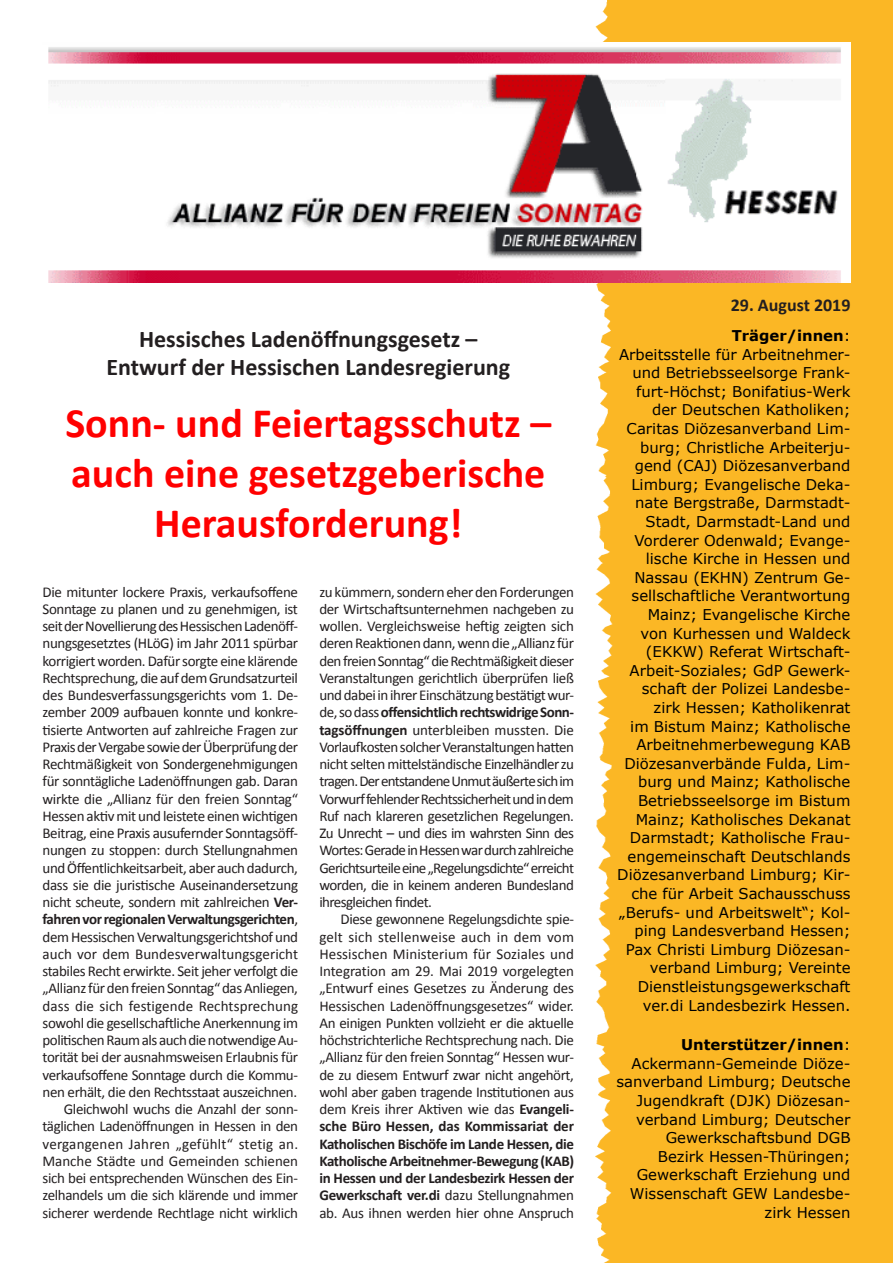
<style>
.page{position:relative;width:893px;height:1263px;background:#fff}
.page>*{position:absolute;margin:0;border:0;box-sizing:border-box;transform-origin:0 0}
.Headline{font:700 42px "Calibri";color:#f00}
.Dachzeile{font:700 24px "Calibri";color:#231f20}
.t1{font:700 18px "Calibri";color:#231f20}
.Fließtext{font:15px/17.2px "Calibri";letter-spacing:-.02em;color:#231f20;text-align:justify}
._1__Absatz{font:15px/17.2px "Calibri";letter-spacing:-.025em;color:#231f20;text-align:justify}
.t2{font:14.85px/18.6px "Verdana";color:#000;text-align:right}
.t3{font:700 14.85px "Verdana";color:#000}
.s1{font-weight:700}
.s2{font-weight:400}
</style>
<div class="page">
<div style="left:595px;top:0;width:298px;height:1263px;background:#fbb725"></div>
<img style="left:48px;top:43px;width:802px;height:239px">
<p class="Dachzeile" style="left:139px;top:323px;width:340px">Hessisches Ladenöffnungsgesetz –</p>
<p class="Dachzeile" style="left:106px;top:352px;width:405px">Entwurf der Hessischen Landesregierung</p>
<p class="Headline" style="left:65px;top:396px;width:487px">Sonn- und Feiertagsschutz –</p>
<p class="Headline" style="left:71px;top:446px;width:476px">auch eine gesetzgeberische</p>
<p class="Headline" style="left:154px;top:497px;width:310px">Herausforderung!</p>
<p class="_1__Absatz" style="left:43px;top:583px;width:257px">Die mitunter lockere Praxis, verkaufsoffene Sonntage zu planen und zu genehmigen, ist seit der Novellierung des Hessischen Ladenöff&shy;nungsgesetztes (HLöG) im Jahr 2011 spürbar korrigiert worden. Dafür sorgte eine klärende Rechtsprechung, die auf dem Grundsatzurteil des Bundesverfassungsgerichts vom 1. De&shy;zember 2009 aufbauen konnte und konkre&shy;tisierte Antworten auf zahlreiche Fragen zur Praxis der Vergabe sowie der Überprüfung der Rechtmäßigkeit von Sondergenehmigungen für sonntägliche Ladenöffnungen gab. Daran wirkte die „Allianz für den freien Sonntag“ Hessen aktiv mit und leistete einen wichtigen Beitrag, eine Praxis ausufernder Sonntagsöff&shy;nungen zu stoppen: durch Stellungnahmen und Öffentlichkeitsarbeit, aber auch dadurch, dass sie die juristische Auseinandersetzung nicht scheute, sondern mit zahlreichen <span class="s1">Ver&shy;fahren vor regionalen Verwaltungsgerichten</span>, dem Hessischen Verwaltungsgerichtshof und auch vor dem Bundesverwaltungsgericht stabiles Recht erwirkte. Seit jeher verfolgt die „Allianz für den freien Sonntag“ das Anliegen, dass die sich festigende Rechtsprechung sowohl die gesellschaftliche Anerkennung im politischen Raum als auch die notwendige Au&shy;torität bei der ausnahmsweisen Erlaubnis für verkaufsoffene Sonntage durch die Kommu&shy;nen erhält, die den Rechtsstaat auszeichnen.</p>
<p class="Fließtext" style="left:43px;top:1100px;width:257px;text-indent:21px">Gleichwohl wuchs die Anzahl der sonn&shy;täglichen Ladenöffnungen in Hessen in den vergangenen Jahren „gefühlt“ stetig an.<br>Manche Städte und Gemeinden schienen sich bei entsprechenden Wünschen des Ein&shy;zelhandels um die sich klärende und immer sicherer werdende Rechtlage nicht wirklich</p>
<p class="Fließtext" style="left:319px;top:583px;width:256px">zu kümmern, sondern eher den Forderungen der Wirtschaftsunternehmen nachgeben zu wollen. Vergleichsweise heftig zeigten sich deren Reaktionen dann, wenn die „Allianz für den freien Sonntag“ die Rechtmäßigkeit dieser Veranstaltungen gerichtlich überprüfen ließ und dabei in ihrer Einschätzung bestätigt wur&shy;de, so dass <span class="s1">offensichtlich rechtswidrige Sonn&shy;tagsöffnungen</span> unterbleiben mussten. Die Vorlaufkosten solcher Veranstaltungen hatten nicht selten mittelständische Einzelhändler zu tragen. Der entstandene Unmut äußerte sich im Vorwurf fehlender Rechtssicherheit und in dem Ruf nach klareren gesetzlichen Regelungen.<br>Zu Unrecht – und dies im wahrsten Sinn des Wortes: Gerade in Hessen war durch zahlreiche Gerichtsurteile eine „Regelungsdichte“ erreicht worden, die in keinem anderen Bundesland ihresgleichen findet.</p>
<p class="Fließtext" style="left:319px;top:911px;width:256px;text-indent:21px">Diese gewonnene Regelungsdichte spie&shy;gelt sich stellenweise auch in dem vom Hessischen Ministerium für Soziales und Integration am 29. Mai 2019 vorgelegten „Entwurf eines Gesetzes zu Änderung des Hessischen Ladenöffnungsgesetzes“ wider.<br>An einigen Punkten vollzieht er die aktuelle höchstrichterliche Rechtsprechung nach. Die „Allianz für den freien Sonntag“ Hessen wur&shy;de zu diesem Entwurf zwar nicht angehört, wohl aber gaben tragende Institutionen aus dem Kreis ihrer Aktiven wie das <span class="s1">Evangeli&shy;sche Büro Hessen, das Kommissariat der Katholischen Bischöfe im Lande Hessen, die Katholische Arbeitnehmer-Bewegung (KAB) in Hessen und der Landesbezirk Hessen der Gewerkschaft ver.di</span> dazu Stellungnahmen ab. Aus ihnen werden hier ohne Anspruch</p>
<p class="t1" style="left:731px;top:293px;width:121px">29. August 2019</p>
<p class="t3" style="left:732px;top:326px;width:120px">Träger/innen<span class="s2">:</span></p>
<p class="t2" style="left:617px;top:345px;width:235px">Arbeitsstelle für Arbeitnehmer&shy;und Betriebsseelsorge Frank-- furt-Höchst; Bonifatius-Werk der Deutschen Katholiken;<br>Caritas Diözesanverband Lim&shy;burg; Christliche Arbeiterju&shy;gend (CAJ) Diözesanverband<br>Limburg; Evangelische Deka&shy;nate Bergstraße, Darmstadt-<br>Stadt, Darmstadt-Land und<br>Vorderer Odenwald; Evange&shy;lische Kirche in Hessen und<br>Nassau (EKHN) Zentrum Ge&shy;sellschaftliche Verantwortung<br>Mainz; Evangelische Kirche von Kurhessen und Waldeck (EKKW) Referat Wirtschaft-<br>Arbeit-Soziales; GdP Gewerk&shy;schaft der Polizei Landesbe&shy;zirk Hessen; Katholikenrat<br>im Bistum Mainz; Katholische<br>Arbeitnehmerbewegung KAB<br>Diözesanverbände Fulda, Lim&shy;burg und Mainz; Katholische<br>Betriebsseelsorge im Bistum<br>Mainz; Katholisches Dekanat<br>Darmstadt; Katholische Frau&shy;engemeinschaft Deutschlands<br>Diözesanverband Limburg; Kir&shy;che für Arbeit Sachausschuss „Berufs- und Arbeitswelt“; Kol&shy;ping Landesverband Hessen;<br>Pax Christi Limburg Diözesan&shy;verband Limburg; Vereinte<br>Dienstleistungsgewerkschaft ver.di Landesbezirk Hessen.</p>
<p class="t3" style="left:681px;top:1035px;width:171px">Unterstützer/innen<span class="s2">:</span></p>
<p class="t2" style="left:616px;top:1054px;width:235px">Ackermann-Gemeinde Diöze&shy;sanverband Limburg; Deutsche<br>Jugendkraft (DJK) Diözesan&shy;verband Limburg; Deutscher<br>Gewerkschaftsbund DGB<br>Bezirk Hessen-Thüringen;<br>Gewerkschaft Erziehung und<br>Wissenschaft GEW Landesbe&shy;zirk Hessen</p>
</div>
